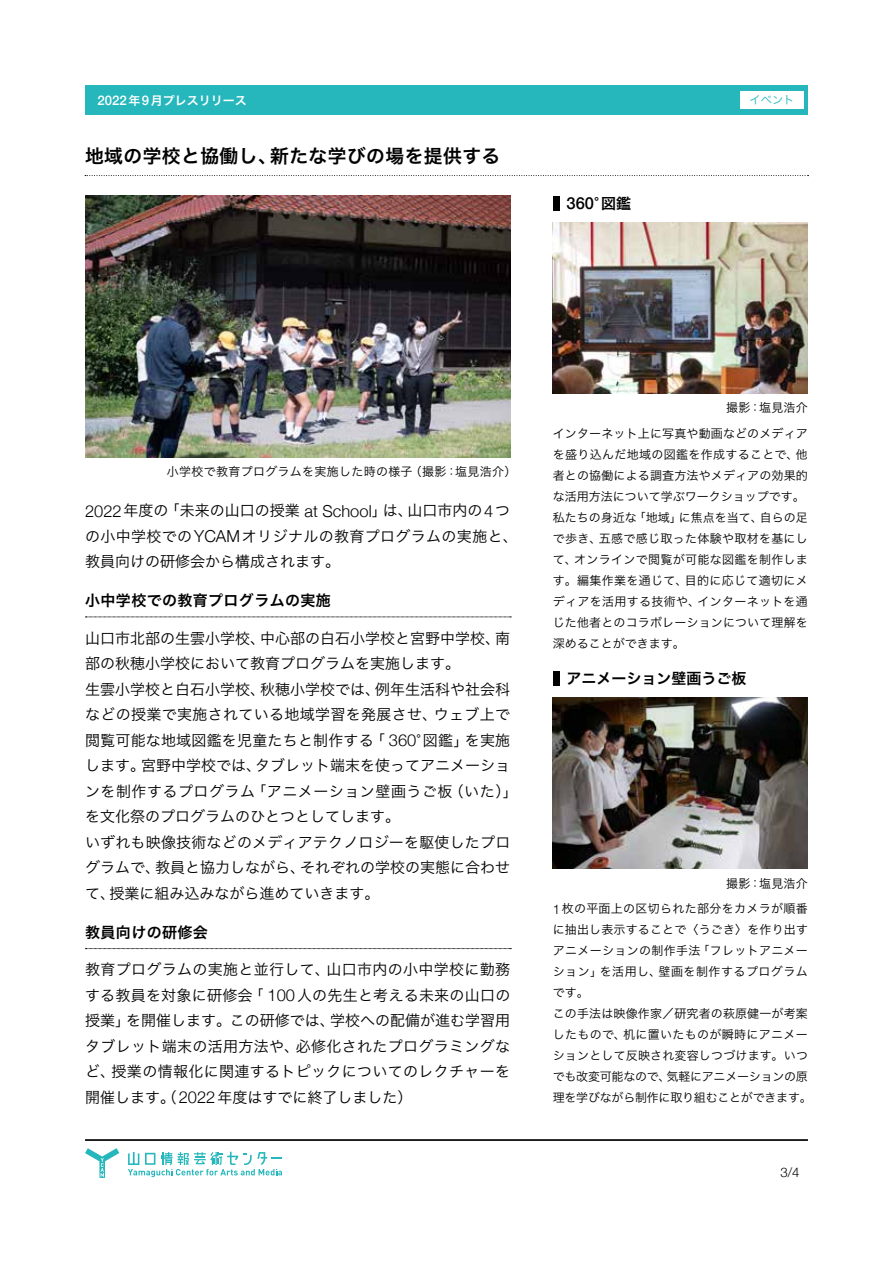
<style>
.page{position:relative;width:893px;height:1263px;background:#fff}
.page>*{position:absolute;margin:0;border:0;box-sizing:border-box;transform-origin:0 0}
.t1{font:18.75px "Hira Kaku Pro W6";letter-spacing:.025em;color:#000}
.t2{font:500 16.5px "Helvetica Neue";color:#000}
.t3{font:15px/25.5px "Hira Kaku Pro W3";color:#000}
.t4{font:15px "Hira Kaku Pro W6";letter-spacing:.025em;color:#000}
.t5{font:15px "Hira Kaku Pro W6";color:#000}
.t6{font:300 13.2px "Helvetica Neue";color:#000}
.t7{font:12px/21px "Hira Kaku Pro W3";letter-spacing:.015em;color:#000}
.t8{font:12px "Hira Kaku Pro W6";color:#fff}
.t9{font:11.25px "Hira Kaku Pro W3";color:#26b7bc}
.s1{font-family:"Helvetica Neue";font-weight:500;font-size:13.2px}
.s2{font-family:"Hira Kaku Pro W6";font-weight:400;font-size:15px}
.s3{font-family:"Helvetica Neue";font-weight:300;font-size:16.5px}
.s4{font-family:"Helvetica Neue";font-weight:300;font-size:13.2px}
</style>
<div class="page">
<svg style="left:85px;top:1148px;width:34px;height:30px"></svg>
<svg style="left:128px;top:1152px;width:154px;height:25px"></svg>
<div style="left:85px;top:85px;width:723px;height:30px;background:#26b7bc"></div>
<hr style="left:85px;top:1139px;width:723px;height:1px;background:#000">
<hr style="left:85px;top:1140px;width:723px;height:1px;background:#000">
<svg style="left:85px;top:175px;width:723px;height:1px"></svg>
<img style="left:85px;top:196px;width:425px;height:261px">
<div style="left:553px;top:196px;width:7px;height:14px;background:#000"></div>
<div style="left:553px;top:671px;width:7px;height:15px;background:#000"></div>
<svg style="left:85px;top:617px;width:426px;height:1px"></svg>
<svg style="left:85px;top:948px;width:426px;height:1px"></svg>
<div style="left:740px;top:91px;width:64px;height:17px;background:#fff"></div>
<img style="left:553px;top:222px;width:255px;height:171px">
<img style="left:553px;top:697px;width:255px;height:171px">
<p class="t8" style="left:98px;top:89px;width:151px"><span class="s1">2022</span>年<span class="s1">9</span>月プレスリリース</p>
<p class="t9" style="left:749px;top:90px;width:46px">イベント</p>
<p class="t1" style="left:85px;top:139px;width:417px">地域の学校と協働し、新たな学びの場を提供する</p>
<p class="t2" style="left:567px;top:190px;width:66px">360<span class="s2">°図鑑</span></p>
<p class="t7" style="left:167px;top:460px;width:351px">小学校で教育プログラムを実施した時の様子（撮影：塩見浩介）</p>
<p class="t3" style="left:85px;top:497px;width:434px"><span class="s3">2022</span>年度の「未来の山口の授業 <span class="s3">at School</span>」は、山口市内の<span class="s3">4</span>つの小中学校での<span class="s3">YCAM</span>オリジナルの教育プログラムの実施と、教員向けの研修会から構成されます。</p>
<p class="t4" style="left:85px;top:587px;width:247px">小中学校での教育プログラムの実施</p>
<p class="t3" style="left:85px;top:624px;width:434px">山口市北部の生雲小学校、中心部の白石小学校と宮野中学校、南部の秋穂小学校において教育プログラムを実施します。<br>生雲小学校と白石小学校、秋穂小学校では、例年生活科や社会科などの授業で実施されている地域学習を発展させ、ウェブ上で閲覧可能な地域図鑑を児童たちと制作する「 <span class="s3">360</span>°図鑑」を実施します。宮野中学校では、タブレット端末を使ってアニメーションを制作するプログラム「アニメーション壁画うご板（いた）」を文化祭のプログラムのひとつとしてします。<br>いずれも映像技術などのメディアテクノロジーを駆使したプログラムで、教員と協力しながら、それぞれの学校の実態に合わせて、授業に組み込みながら進めていきます。</p>
<p class="t4" style="left:85px;top:919px;width:124px">教員向けの研修会</p>
<p class="t3" style="left:85px;top:956px;width:427px;text-align:justify">教育プログラムの実施と並行して、山口市内の小中学校に勤務する教員を対象に研修会「 <span class="s3">100</span>人の先生と考える未来の山口の授業」を開催します。この研修では、学校への配備が進む学習用タブレット端末の活用方法や、必修化されたプログラミングなど、授業の情報化に関連するトピックについてのレクチャーを開催します。（<span class="s3">2022</span>年度はすでに終了しました）</p>
<p class="t7" style="left:726px;top:397px;width:83px">撮影：塩見浩介</p>
<p class="t7" style="left:553px;top:422px;width:257px">インターネット上に写真や動画などのメディアを盛り込んだ地域の図鑑を作成することで、他者との協働による調査方法やメディアの効果的な活用方法について学ぶワークショップです。私たちの身近な「地域」に焦点を当て、自らの足で歩き、五感で感じ取った体験や取材を基にして、オンラインで閲覧が可能な図鑑を制作します。編集作業を通じて、目的に応じて適切にメディアを活用する技術や、インターネットを通じた他者とのコラボレーションについて理解を深めることができます。</p>
<p class="t5" style="left:567px;top:665px;width:181px">アニメーション壁画うご板</p>
<p class="t7" style="left:726px;top:872px;width:83px">撮影：塩見浩介</p>
<p class="t7" style="left:553px;top:897px;width:260px"><span class="s4">1</span>枚の平面上の区切られた部分をカメラが順番に抽出し表示することで〈うごき〉を作り出すアニメーションの制作手法「フレットアニメーション」を活用し、壁画を制作するプログラムです。<br>この手法は映像作家／研究者の萩原健一が考案したもので、机に置いたものが瞬時にアニメーションとして反映され変容しつづけます。いつでも改変可能なので、気軽にアニメーションの原理を学びながら制作に取り組むことができます。</p>
<p class="t6" style="left:780px;top:1161px;width:21px">3/4</p>
</div>
